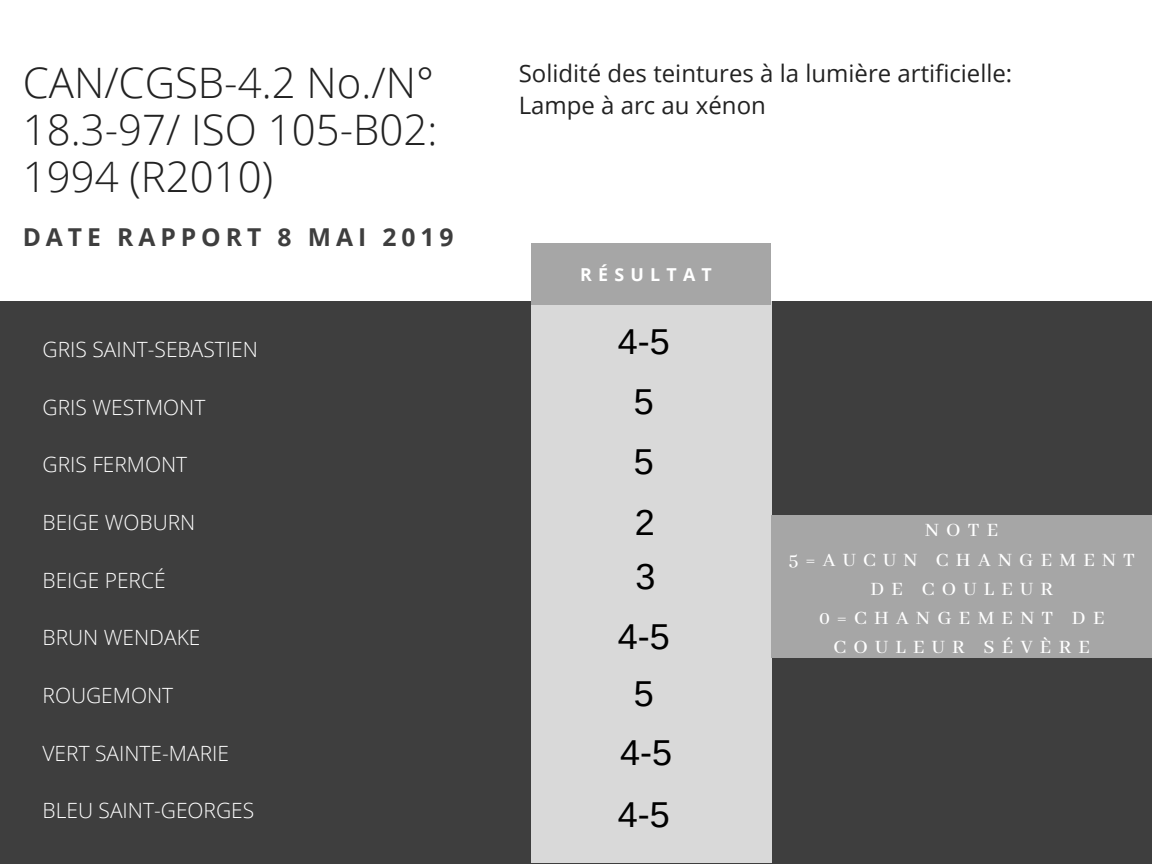
<style>
.page{position:relative;width:1152px;height:864px;background:#fff}
.page>*{position:absolute;margin:0;border:0;box-sizing:border-box;transform-origin:0 0}
.t1{font:300 42px/47px "Open Sans";color:#222;text-align:justify}
.t2{font:36px/59.7px "Arimo";color:#000;text-align:center}
.t3{font:700 24.75px "Open Sans";letter-spacing:.2em;color:#3e3e3e}
.t4{font:24px/32.7px "Open Sans";color:#222}
.t5{font:300 21px "Open Sans";color:#fff}
.t6{font:500 21px/29.2px "Abhaya Libre";letter-spacing:.35em;color:#fff;text-align:center}
.t7{font:700 17.85px "Open Sans";letter-spacing:.35em;color:#fff}
</style>
<div class="page">
<div style="left:0;top:301px;width:1152px;height:563px;background:#3e3e3e"></div>
<div style="left:532px;top:301px;width:239px;height:562px;background:#d9d9d9"></div>
<div style="left:532px;top:243px;width:239px;height:61px;background:#a6a6a6"></div>
<div style="left:772px;top:516px;width:380px;height:142px;background:#a6a6a6"></div>
<h1 class="t1" style="left:23px;top:58px;width:416px">CAN/CGSB-4.2 No./N° 18.3-97/ ISO 105-B02:<br>1994 (R2010)</h1>
<p class="t3" style="left:23px;top:220px;width:432px">DATE RAPPORT 8 MAI 2019</p>
<p class="t5" style="left:43px;top:335px;width:217px">GRIS SAINT-SEBASTIEN</p>
<p class="t5" style="left:43px;top:392px;width:164px">GRIS WESTMONT</p>
<p class="t5" style="left:43px;top:450px;width:146px">GRIS FERMONT</p>
<p class="t5" style="left:43px;top:508px;width:154px">BEIGE WOBURN</p>
<p class="t5" style="left:43px;top:565px;width:125px">BEIGE PERCÉ</p>
<p class="t5" style="left:43px;top:623px;width:159px">BRUN WENDAKE</p>
<p class="t5" style="left:43px;top:681px;width:132px">ROUGEMONT</p>
<p class="t5" style="left:43px;top:738px;width:188px">VERT SAINTE-MARIE</p>
<p class="t5" style="left:43px;top:796px;width:213px">BLEU SAINT-GEORGES</p>
<p class="t4" style="left:519px;top:56px;width:495px">Solidité des teintures à la lumière artificielle:<br>Lampe à arc au xénon</p>
<p class="t7" style="left:580px;top:262px;width:133px">RÉSULTAT</p>
<h2 class="t2" style="left:618px;top:312px;width:54px">4-5<br>5</h2>
<h2 class="t2" style="left:634px;top:432px;width:22px">5</h2>
<h2 class="t2" style="left:635px;top:493px;width:22px">2</h2>
<h2 class="t2" style="left:618px;top:546px;width:54px">3<br>4-5</h2>
<h2 class="t2" style="left:620px;top:664px;width:54px;line-height:58.5px">5<br>4-5</h2>
<h2 class="t2" style="left:618px;top:784px;width:54px">4-5</h2>
<p class="t6" style="left:789px;top:516px;width:348px">NOTE<br>5=AUCUN CHANGEMENT<br>DE COULEUR<br>0=CHANGEMENT DE<br>COULEUR SÉVÈRE</p>
</div>
